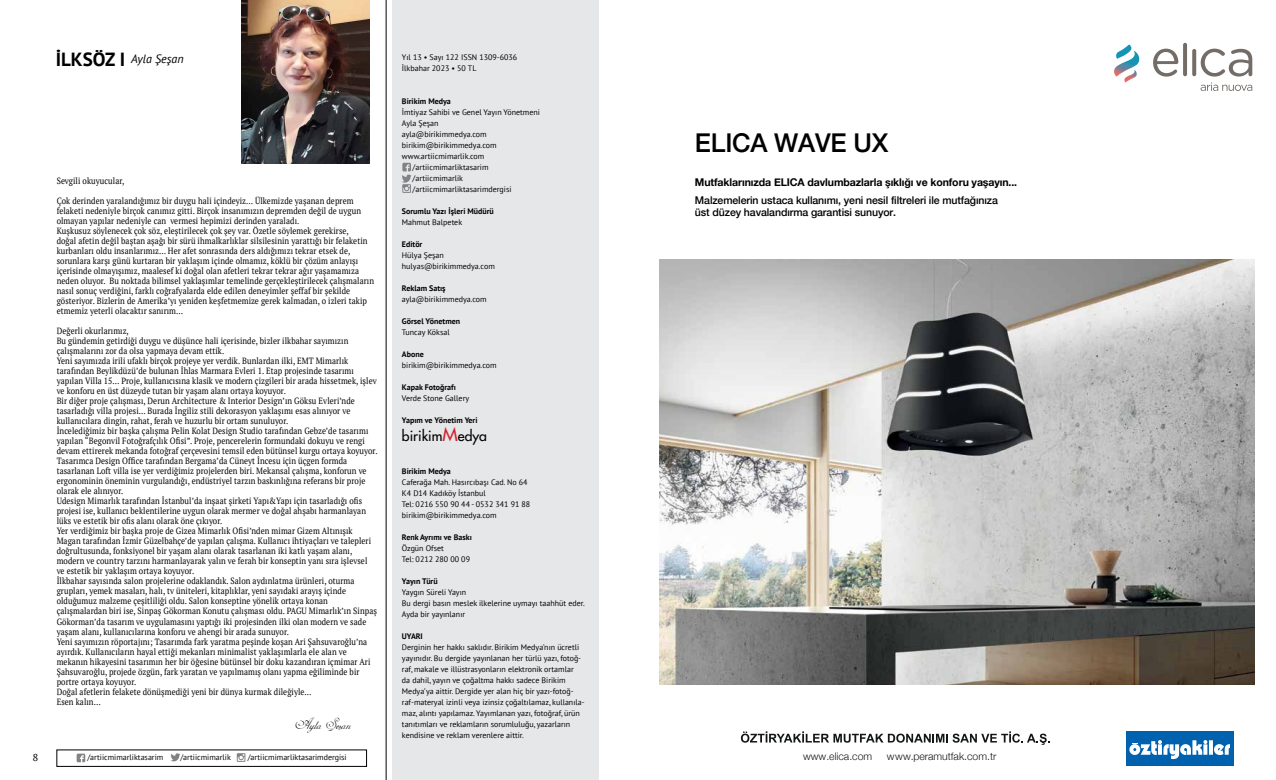
<style>
.page{position:relative;width:1276px;height:780px;background:#fff}
.page>*{position:absolute;margin:0;border:0;box-sizing:border-box;transform-origin:0 0}
.t1{font:500 25.9px "Helvetica Neue";letter-spacing:-.01em;color:#000}
.t2{font:18px "Adine Kirnberg Script";color:#000}
.t3{font:500 14px "Futura";color:#000}
.t4{font:italic 12px "PT Sans";color:#000}
.t5{font:500 10.7px/12.7px "Helvetica Neue";letter-spacing:-.01em;color:#000}
.t6{font:700 10.7px "Helvetica Neue";letter-spacing:-.01em;color:#000}
.t7{font:300 10.5px "Helvetica Neue";color:#131617}
.t8{font:10px "PT Serif";color:#000}
.t9{font:9px/10px "PT Serif";letter-spacing:.01em;color:#000;scale:.88 1}
.t10{font:8px/11px "PT Sans";color:#000}
.t11{font:700 8px "PT Sans";color:#000}
.s1{font-weight:700;font-style:normal;font-size:19px}
.s2{font-size:18px;color:#d2232a}
</style>
<div class="page">
<img style="left:659px;top:259px;width:595px;height:425px">
<svg style="left:1153px;top:49px;width:25px;height:28px"></svg>
<hr style="left:1183px;top:43px;width:4px;height:33px;background:#746c67;border-radius:2px">
<svg style="left:1192px;top:49px;width:4px;height:27px"></svg>
<svg style="left:1200px;top:49px;width:52px;height:42px"></svg>
<svg style="left:1114px;top:45px;width:25px;height:37px"></svg>
<div style="left:1125px;top:731px;width:108px;height:35px;background:#0061af"></div>
<svg style="left:1129px;top:740px;width:101px;height:19px"></svg>
<svg style="left:741px;top:731px;width:309px;height:14px"></svg>
<div style="left:392px;top:0;width:207px;height:780px;background:#e6e7e8"></div>
<hr style="left:386px;top:0;width:1px;height:780px;background:#000">
<svg style="left:402px;top:163px;width:9px;height:30px"></svg>
<svg style="left:170px;top:753px;width:10px;height:8px"></svg>
<svg style="left:77px;top:753px;width:8px;height:9px"></svg>
<svg style="left:237px;top:753px;width:8px;height:8px"></svg>
<img style="left:242px;top:0;width:127px;height:163px">
<h3 class="t4" style="left:56px;top:51px;width:129px"><span class="s1">İLKSÖZ I</span> Ayla Şeşan</h3>
<p class="t8" style="left:33px;top:750px;width:7px">8</p>
<p class="t9" style="left:57px;top:176px;width:79px">Sevgili okuyucular,</p>
<p class="t9" style="left:57px;top:196px;width:362px">Çok derinden yaralandığımız bir duygu hali içindeyiz… Ülkemizde yaşanan deprem felaketi nedeniyle birçok canımız gitti. Birçok insanımızın depremden değil de uygun olmayan yapılar nedeniyle can vermesi hepimizi derinden yaraladı.<br>Kuşkusuz söylenecek çok söz, eleştirilecek çok şey var. Özetle söylemek gerekirse,<br>doğal afetin değil baştan aşağı bir sürü ihmalkarlıklar silsilesinin yarattığı bir felaketin kurbanları oldu insanlarımız… Her afet sonrasında ders aldığımızı tekrar etsek de, sorunlara karşı günü kurtaran bir yaklaşım içinde olmamız, köklü bir çözüm anlayışı içerisinde olmayışımız, maalesef ki doğal olan afetleri tekrar tekrar ağır yaşamamıza neden oluyor. Bu noktada bilimsel yaklaşımlar temelinde gerçekleştirilecek çalışmaların nasıl sonuç verdiğini, farklı coğrafyalarda elde edilen deneyimler şeffaf bir şekilde gösteriyor. Bizlerin de Amerika’yı yeniden keşfetmemize gerek kalmadan, o izleri takip etmemiz yeterli olacaktır sanırım…</p>
<p class="t9" style="left:57px;top:326px;width:366px">Değerli okurlarımız,<br>Bu gündemin getirdiği duygu ve düşünce hali içerisinde, bizler ilkbahar sayımızın çalışmalarını zor da olsa yapmaya devam ettik.<br>Yeni sayımızda irili ufaklı birçok projeye yer verdik. Bunlardan ilki, EMT Mimarlık tarafından Beylikdüzü’de bulunan İhlas Marmara Evleri 1. Etap projesinde tasarımı yapılan Villa 15… Proje, kullanıcısına klasik ve modern çizgileri bir arada hissetmek, işlev ve konforu en üst düzeyde tutan bir yaşam alanı ortaya koyuyor.<br>Bir diğer proje çalışması, Derun Architecture &amp; Interior Design’ın Göksu Evleri’nde tasarladığı villa projesi… Burada İngiliz stili dekorasyon yaklaşımı esas alınıyor ve kullanıcılara dingin, rahat, ferah ve huzurlu bir ortam sunuluyor.<br>İncelediğimiz bir başka çalışma Pelin Kolat Design Studio tarafından Gebze’de tasarımı yapılan “Begonvil Fotoğrafçılık Ofisi”. Proje, pencerelerin formundaki dokuyu ve rengi devam ettirerek mekanda fotoğraf çerçevesini temsil eden bütünsel kurgu ortaya koyuyor.<br>Tasarımca Design Office tarafından Bergama’da Cüneyt İncesu için üçgen formda tasarlanan Loft villa ise yer verdiğimiz projelerden biri. Mekansal çalışma, konforun ve ergonominin öneminin vurgulandığı, endüstriyel tarzın baskınlığına referans bir proje olarak ele alınıyor.<br>Udesign Mimarlık tarafından İstanbul’da inşaat şirketi Yapı&amp;Yapı için tasarladığı ofis projesi ise, kullanıcı beklentilerine uygun olarak mermer ve doğal ahşabı harmanlayan lüks ve estetik bir ofis alanı olarak öne çıkıyor.<br>Yer verdiğimiz bir başka proje de Gizea Mimarlık Ofisi’nden mimar Gizem Altınışık Magan tarafından İzmir Güzelbahçe’de yapılan çalışma. Kullanıcı ihtiyaçları ve talepleri doğrultusunda, fonksiyonel bir yaşam alanı olarak tasarlanan iki katlı yaşam alanı, modern ve country tarzını harmanlayarak yalın ve ferah bir konseptin yanı sıra işlevsel ve estetik bir yaklaşım ortaya koyuyor.<br>İlkbahar sayısında salon projelerine odaklandık. Salon aydınlatma ürünleri, oturma grupları, yemek masaları, halı, tv üniteleri, kitaplıklar, yeni sayıdaki arayış içinde olduğumuz malzeme çeşitliliği oldu. Salon konseptine yönelik ortaya konan çalışmalardan biri ise, Sinpaş Gökorman Konutu çalışması oldu. PAGU Mimarlık’ın Sinpaş Gökorman’da tasarım ve uygulamasını yaptığı iki projesinden ilki olan modern ve sade yaşam alanı, kullanıcılarına konforu ve ahengi bir arada sunuyor.<br>Yeni sayımızın röportajını; Tasarımda fark yaratma peşinde koşan Ari Şahsuvaroğlu’na ayırdık. Kullanıcıların hayal ettiği mekanları minimalist yaklaşımlarla ele alan ve mekanın hikayesini tasarımın her bir öğesine bütünsel bir doku kazandıran içmimar Ari Şahsuvaroğlu, projede özgün, fark yaratan ve yapılmamış olanı yapma eğiliminde bir portre ortaya koyuyor.<br>Doğal afetlerin felakete dönüşmediği yeni bir dünya kurmak dileğiyle…<br>Esen kalın…</p>
<h2 class="t2" style="left:295px;top:715px;width:58px">Ayla Şeşan</h2>
<p class="t10" style="left:87px;top:751px;width:77px">/artiicmimarliktasarim</p>
<p class="t10" style="left:180px;top:751px;width:52px">/artiicmimarlik</p>
<p class="t10" style="left:248px;top:751px;width:100px">/artiicmimarliktasarimdergisi</p>
<p class="t10" style="left:402px;top:51px;width:117px">Yıl 13 • Sayı 122 ISSN 1309-6036<br>İlkbahar 2023 • 50 TL</p>
<p class="t11" style="left:402px;top:96px;width:50px">Birikim Medya</p>
<p class="t10" style="left:402px;top:106px;width:140px">İmtiyaz Sahibi ve Genel Yayın Yönetmeni</p>
<p class="t10" style="left:402px;top:117px;width:38px">Ayla Şeşan</p>
<p class="t10" style="left:402px;top:128px;width:86px">ayla@birikimmedya.com</p>
<p class="t10" style="left:402px;top:139px;width:96px">birikim@birikimmedya.com</p>
<p class="t10" style="left:402px;top:150px;width:84px">www.artiicmimarlik.com</p>
<p class="t10" style="left:413px;top:161px;width:77px">/artiicmimarliktasarim</p>
<p class="t10" style="left:413px;top:172px;width:52px">/artiicmimarlik</p>
<p class="t10" style="left:413px;top:183px;width:100px">/artiicmimarliktasarimdergisi</p>
<p class="t11" style="left:402px;top:206px;width:93px">Sorumlu Yazı İşleri Müdürü</p>
<p class="t10" style="left:402px;top:216px;width:62px">Mahmut Balpetek</p>
<p class="t11" style="left:402px;top:239px;width:22px">Editör</p>
<p class="t10" style="left:402px;top:249px;width:94px">Hülya Şeşan hulyas@birikimmedya.com</p>
<p class="t11" style="left:402px;top:283px;width:45px">Reklam Satış</p>
<p class="t10" style="left:402px;top:293px;width:86px">ayla@birikimmedya.com</p>
<p class="t11" style="left:402px;top:316px;width:60px">Görsel Yönetmen</p>
<p class="t10" style="left:402px;top:326px;width:49px">Tuncay Köksal</p>
<p class="t11" style="left:402px;top:349px;width:23px">Abone</p>
<p class="t10" style="left:402px;top:359px;width:96px">birikim@birikimmedya.com</p>
<p class="t11" style="left:402px;top:382px;width:55px">Kapak Fotoğrafı</p>
<p class="t10" style="left:402px;top:392px;width:69px">Verde Stone Gallery</p>
<p class="t11" style="left:402px;top:415px;width:77px">Yapım ve Yönetim Yeri</p>
<h3 class="t3" style="left:402px;top:427px;width:87px">birikim<span class="s2">M</span>edya</h3>
<p class="t11" style="left:402px;top:466px;width:50px">Birikim Medya</p>
<p class="t10" style="left:402px;top:476px;width:130px">Caferağa Mah. Hasırcıbaşı Cad. No 64<br>K4 D14 Kadıköy İstanbul<br>Tel: 0216 550 90 44 - 0532 341 91 88 birikim@birikimmedya.com</p>
<p class="t11" style="left:402px;top:532px;width:71px">Renk Ayrımı ve Baskı</p>
<p class="t10" style="left:402px;top:542px;width:70px">Özgün Ofset<br>Tel: 0212 280 00 09</p>
<p class="t11" style="left:402px;top:576px;width:37px">Yayın Türü</p>
<p class="t10" style="left:402px;top:586px;width:184px">Yaygın Süreli Yayın<br>Bu dergi basın meslek ilkelerine uymayı taahhüt eder.<br>Ayda bir yayınlanır</p>
<p class="t11" style="left:402px;top:631px;width:22px">UYARI</p>
<p class="t10" style="left:402px;top:641px;width:184px">Derginin her hakkı saklıdır. Birikim Medya’nın ücretli yayınıdır. Bu dergide yayınlanan her türlü yazı, fotoğ&shy;raf, makale ve illüstrasyonların elektronik ortamlar<br>da dahil, yayın ve çoğaltma hakkı sadece Birikim Medya’ya aittir. Dergide yer alan hiç bir yazı-fotoğ&shy;raf-materyal izinli veya izinsiz çoğaltılamaz, kullanıla&shy;maz, alıntı yapılamaz. Yayımlanan yazı, fotoğraf, ürün tanıtımları ve reklamların sorumluluğu, yazarların kendisine ve reklam verenlere aittir.</p>
<h1 class="t1" style="left:695px;top:122px;width:195px">ELICA WAVE UX</h1>
<p class="t5" style="left:695px;top:137px;width:304px">Malzemelerin ustaca kullanımı, yeni nesil filtreleri ile mutfağınıza</p>
<p class="t6" style="left:695px;top:173px;width:324px">Mutfaklarınızda ELICA davlumbazlarla şıklığı ve konforu yaşayın...</p>
<p class="t5" style="left:695px;top:192px;width:304px">Malzemelerin ustaca kullanımı, yeni nesil filtreleri ile mutfağınıza üst düzey havalandırma garantisi sunuyor.</p>
<p class="t7" style="left:803px;top:747px;width:71px">www.elica.com</p>
<p class="t7" style="left:887px;top:747px;width:111px">www.peramutfak.com.tr</p>
</div>
